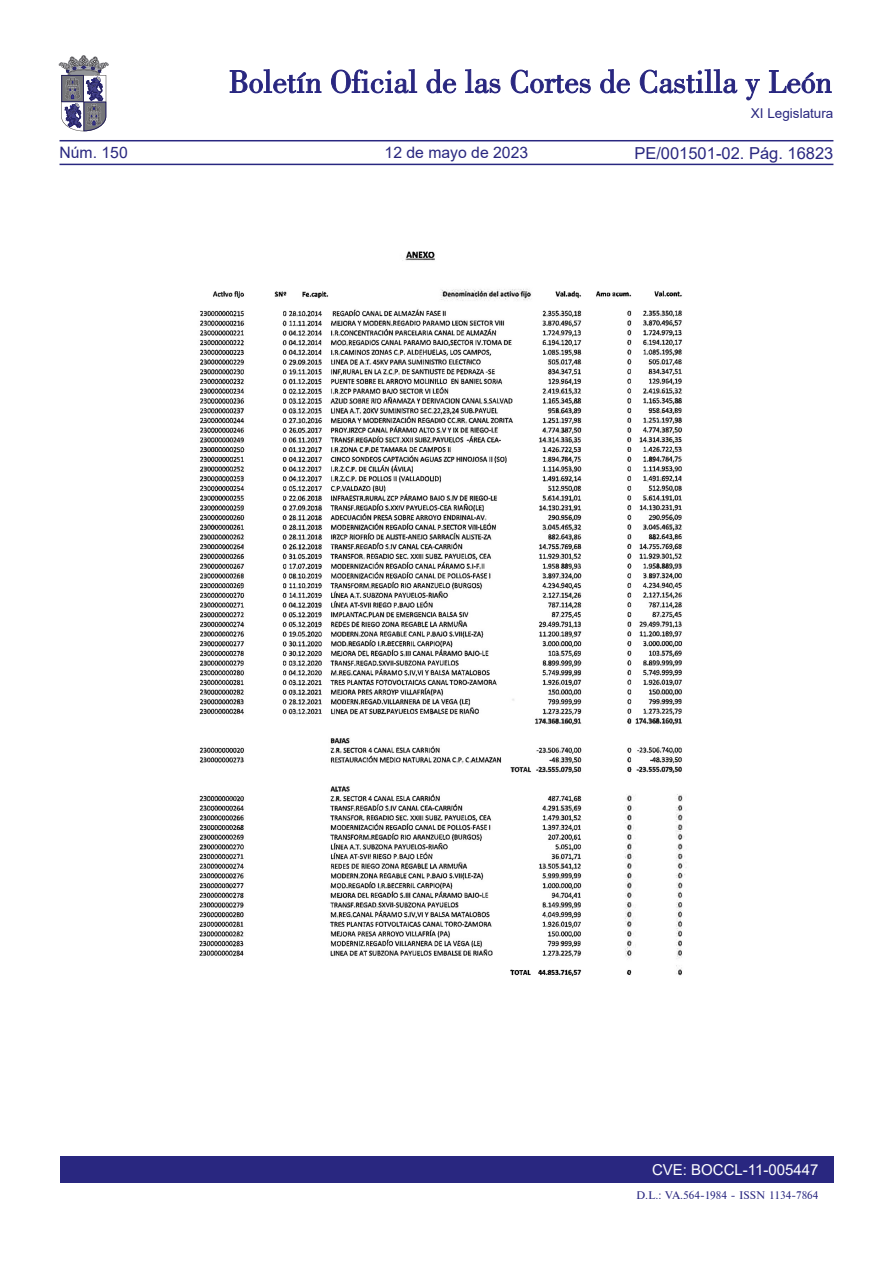
<style>
.page{position:relative;width:893px;height:1263px;background:#fff}
.page>*{position:absolute;margin:0;border:0;box-sizing:border-box;transform-origin:0 0}
.t1{font:16.5px "Arial";color:#292780}
.t2{font:15.75px "Arial";color:#292780}
.t3{font:15px "Arial";color:#fff}
.t4{font:13.5px "Arial";color:#292780}
.t5{font:10.5px "Times";color:#292780}
</style>
<div class="page">
<div style="left:60px;top:1157px;width:773px;height:26px;background:#292780"></div>
<hr style="left:60px;top:164px;width:773px;height:1px;background:#292780">
<hr style="left:60px;top:140px;width:773px;height:1px;background:#292780">
<svg style="left:230px;top:69px;width:91px;height:24px"></svg>
<svg style="left:331px;top:69px;width:86px;height:24px"></svg>
<svg style="left:426px;top:69px;width:30px;height:24px"></svg>
<svg style="left:465px;top:69px;width:35px;height:24px"></svg>
<svg style="left:511px;top:70px;width:80px;height:23px"></svg>
<svg style="left:600px;top:69px;width:30px;height:24px"></svg>
<svg style="left:640px;top:69px;width:97px;height:24px"></svg>
<svg style="left:745px;top:79px;width:15px;height:21px"></svg>
<svg style="left:769px;top:70px;width:62px;height:23px"></svg>
<svg style="left:59px;top:55px;width:49px;height:76px"></svg>
<img style="left:199px;top:251px;width:488px;height:725px">
<p class="t4" style="left:751px;top:104px;width:84px">XI Legislatura</p>
<h2 class="t2" style="left:60px;top:142px;width:70px">Núm. 150</h2>
<h2 class="t2" style="left:385px;top:142px;width:145px">12 de mayo de 2023</h2>
<h1 class="t1" style="left:634px;top:141px;width:201px">PE/001501-02. Pág. 16823</h1>
<h3 class="t3" style="left:652px;top:1159px;width:168px">CVE: BOCCL-11-005447</h3>
<p class="t5" style="left:636px;top:1189px;width:184px">D.L.: VA.564-1984 - ISSN 1134-7864</p>
</div>
